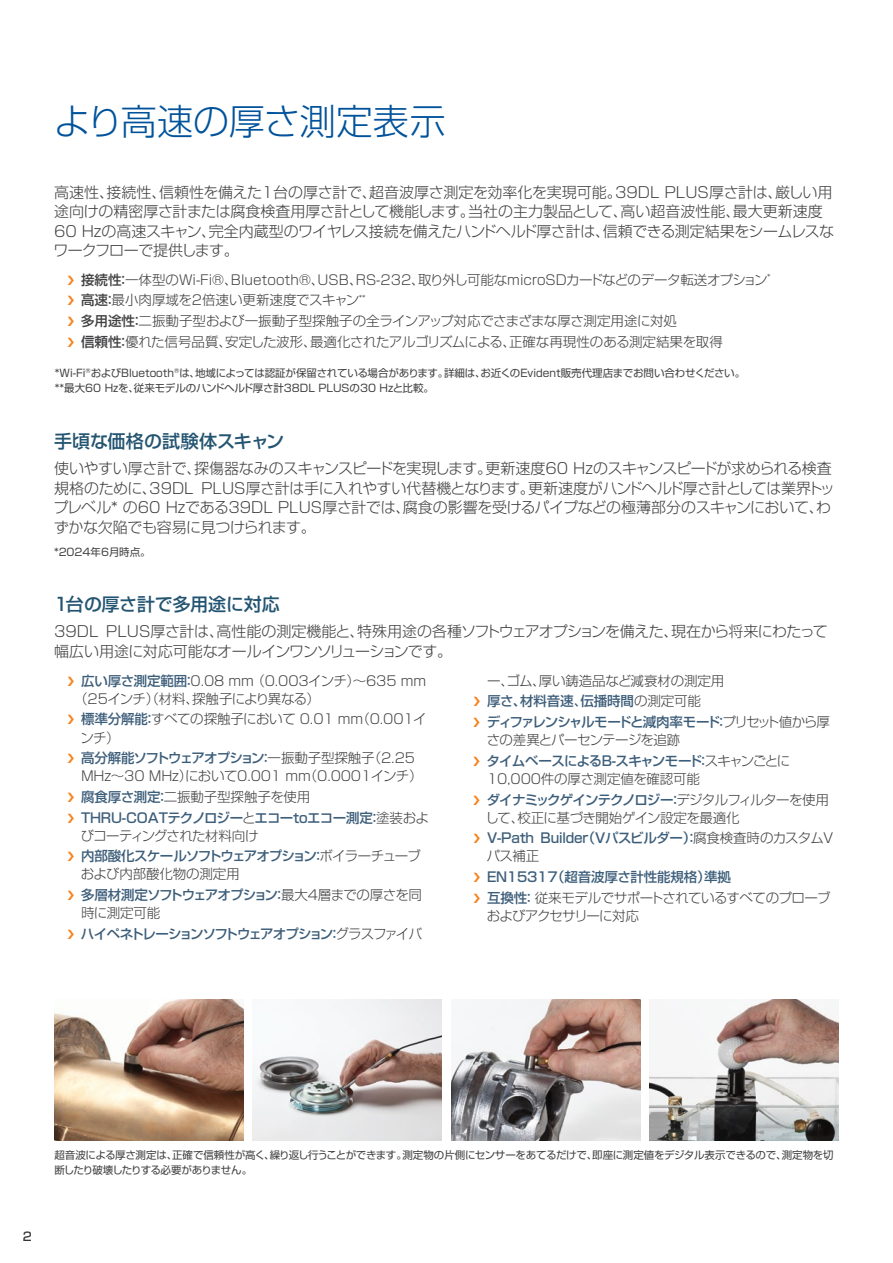
<style>
.page{position:relative;width:893px;height:1263px;background:#fff}
.page>*{position:absolute;margin:0;border:0;box-sizing:border-box;transform-origin:0 0}
.Title_1{font:300 36px "Shin Go Pro";letter-spacing:-.005em;color:#00539b}
.Title_3{font:500 18px "Shin Go Pro";letter-spacing:-.005em;color:#235471}
.Text{font:300 15px/19.5px "Shin Go Pro";letter-spacing:-.025em;color:#414042}
.t1{font:300 13.5px/18px "Shin Go Pro";letter-spacing:-.02em;color:#414042}
.t2{font:300 13.5px "Shin Go Pro";color:#414042}
.t3{font:300 13.5px/18px "Shin Go Pro";letter-spacing:-.04em;color:#414042}
.t4{font:500 13.5px/18px "Shin Go Pro";letter-spacing:-.01em;color:#3d5e7a}
.t5{font:500 13.5px/18px "Shin Go Pro";letter-spacing:-.035em;color:#3d5e7a}
.t6{font:500 13.5px/18px "Shin Go Pro";letter-spacing:-.07em;color:#3d5e7a}
.t7{font:300 13.5px/18px "Shin Go Pro";letter-spacing:-.045em;color:#414042}
.t8{font:500 13.5px/18px "Shin Go Pro";letter-spacing:-.075em;color:#3d5e7a}
.t9{font:500 13.5px "Shin Go Pro";letter-spacing:-.1em;color:#3d5e7a}
.t10{font:500 12px "Shin Go Pro";color:#000}
.t11{font:10.5px/15px "Shin Go Pro";letter-spacing:-.01em;color:#414042}
.t12{font:10.5px/15px "Shin Go Pro";letter-spacing:-.035em;color:#414042}
.s1{font-weight:500}
.s2{font-weight:400}
.s3{font-weight:300;color:#414042}
.s4{font-weight:500;color:#3d5e7a}
</style>
<div class="page">
<img style="left:54px;top:999px;width:189px;height:142px">
<img style="left:451px;top:999px;width:189px;height:142px">
<img style="left:253px;top:999px;width:189px;height:142px">
<img style="left:649px;top:999px;width:189px;height:142px">
<p class="Title_1" style="left:54px;top:92px;width:393px">より高速の厚さ測定表示</p>
<p class="Text" style="left:53px;top:180px;width:782px">高速性、接続性、信頼性を備えた1台の厚さ計で、超音波厚さ測定を効率化を実現可能。39DL PLUS厚さ計は、厳しい用途向けの精密厚さ計または腐食検査用厚さ計として機能します。当社の主力製品として、高い超音波性能、最大更新速度60 Hzの高速スキャン、完全内蔵型のワイヤレス接続を備えたハンドヘルド厚さ計は、信頼できる測定結果をシームレスなワークフローで提供します。</p>
<p class="t2" style="left:81px;top:268px;width:691px"><span class="s1">接続性：</span>一体型のWi-Fi®、Bluetooth®、USB、RS-232、取り外し可能なmicroSDカードなどのデータ転送オプション<sup>*</sup></p>
<p class="t2" style="left:81px;top:289px;width:286px"><span class="s1">高速：</span>最小肉厚域を2倍速い更新速度でスキャン<sup>**</sup></p>
<p class="t1" style="left:81px;top:310px;width:598px"><span class="s1">多用途性：</span>二振動子型および一振動子型探触子の全ラインアップ対応でさまざまな厚さ測定用途に対処</p>
<p class="t1" style="left:81px;top:331px;width:643px"><span class="s1">信頼性：</span>優れた信号品質、安定した波形、最適化されたアルゴリズムによる、正確な再現性のある測定結果を取得</p>
<p class="t11" style="left:55px;top:364px;width:692px">*Wi-Fi<sup>®</sup>およびBluetooth<sup>®</sup>は、地域によっては認証が保留されている場合があります。詳細は、お近くのEvident販売代理店までお問い合わせください。**最大60 Hzを、従来モデルのハンドヘルド厚さ計38DL PLUSの30 Hzと比較。</p>
<p class="Title_3" style="left:54px;top:426px;width:232px">手頃な価格の試験体スキャン</p>
<p class="Text" style="left:53px;top:457px;width:783px">使いやすい厚さ計で、探傷器なみのスキャンスピードを実現します。更新速度60 Hzのスキャンスピードが求められる検査規格のために、39DL PLUS厚さ計は手に入れやすい代替機となります。更新速度がハンドヘルド厚さ計としては業界トップレベル* の60 Hzである39DL PLUS厚さ計では、腐食の影響を受けるパイプなどの極薄部分のスキャンにおいて、わずかな欠陥でも容易に見つけられます。</p>
<p class="t11" style="left:54px;top:543px;width:98px">*2024年6月時点。</p>
<p class="Title_3" style="left:54px;top:589px;width:227px">1台の厚さ計で多用途に対応</p>
<p class="Text" style="left:54px;top:620px;width:775px">39DL PLUS厚さ計は、高性能の測定機能と、特殊用途の各種ソフトウェアオプションを備えた、現在から将来にわたって幅広い用途に対応可能なオールインワンソリューションです。</p>
<p class="t1" style="left:487px;top:670px;width:239px">ー、ゴム、厚い鋳造品など減衰材の測定用</p>
<p class="t4" style="left:487px;top:691px;width:215px">厚さ、材料音速<span class="s2">、</span>伝播時間<span class="s3">の測定可能</span></p>
<p class="t3" style="left:487px;top:711px;width:345px"><span class="s4">ディファレンシャルモードと減肉率モード：</span>プリセット値から厚さの差異とパーセンテージを追跡</p>
<p class="t1" style="left:487px;top:750px;width:305px"><span class="s4">タイムベースによるB-スキャンモード：</span>スキャンごとに<br>10,000件の厚さ測定値を確認可能</p>
<p class="t3" style="left:485px;top:789px;width:345px"><span class="s4">ダイナミックゲインテクノロジー：</span>デジタルフィルターを使用して、校正に基づき開始ゲイン設定を最適化</p>
<p class="t4" style="left:487px;top:827px;width:348px">V-Path Builder（Vパスビルダー）：<span class="s3">腐食検査時のカスタムVパス補正</span></p>
<p class="t4" style="left:487px;top:866px;width:246px">EN15317（超音波厚さ計性能規格）準拠</p>
<p class="t7" style="left:487px;top:887px;width:345px"><span class="s4">互換性：</span>従来モデルでサポートされているすべてのプローブおよびアクセサリーに対応</p>
<p class="t1" style="left:74px;top:670px;width:353px;text-indent:7px"><span class="s4">広い厚さ測定範囲：</span>0.08 mm （0.003インチ）～635 mm（25インチ）（材料、探触子により異なる）</p>
<p class="t1" style="left:81px;top:709px;width:348px"><span class="s4">標準分解能：</span>すべての探触子において 0.01 mm（0.001インチ）</p>
<p class="t1" style="left:81px;top:747px;width:343px"><span class="s4">高分解能ソフトウェアオプション：</span>一振動子型探触子（2.25<br>MHz～30 MHz）において0.001 mm（0.0001インチ）</p>
<p class="t1" style="left:81px;top:786px;width:231px"><span class="s4">腐食厚さ測定：</span>二振動子型探触子を使用</p>
<p class="t5" style="left:81px;top:807px;width:350px">THRU-COATテクノロジー<span class="s3">と</span>エコーtoエコー測定：<span class="s3">塗装およびコーティングされた材料向け</span></p>
<p class="t6" style="left:81px;top:845px;width:342px">内部酸化スケールソフトウェアオプション：<span class="s3">ボイラーチューブおよび内部酸化物の測定用</span></p>
<p class="t8" style="left:81px;top:884px;width:342px">多層材測定ソフトウェアオプション：<span class="s3">最大4層までの厚さを同時に測定可能</span></p>
<p class="t9" style="left:81px;top:922px;width:343px">ハイペネトレーションソフトウェアオプション：<span class="s3">グラスファイバ</span></p>
<p class="t10" style="left:22px;top:1226px;width:11px">2</p>
<p class="t12" style="left:54px;top:1146px;width:781px">超音波による厚さ測定は、正確で信頼性が高く、繰り返し行うことができます。測定物の片側にセンサーをあてるだけで、即座に測定値をデジタル表示できるので、測定物を切断したり破壊したりする必要がありません。</p>
</div>
